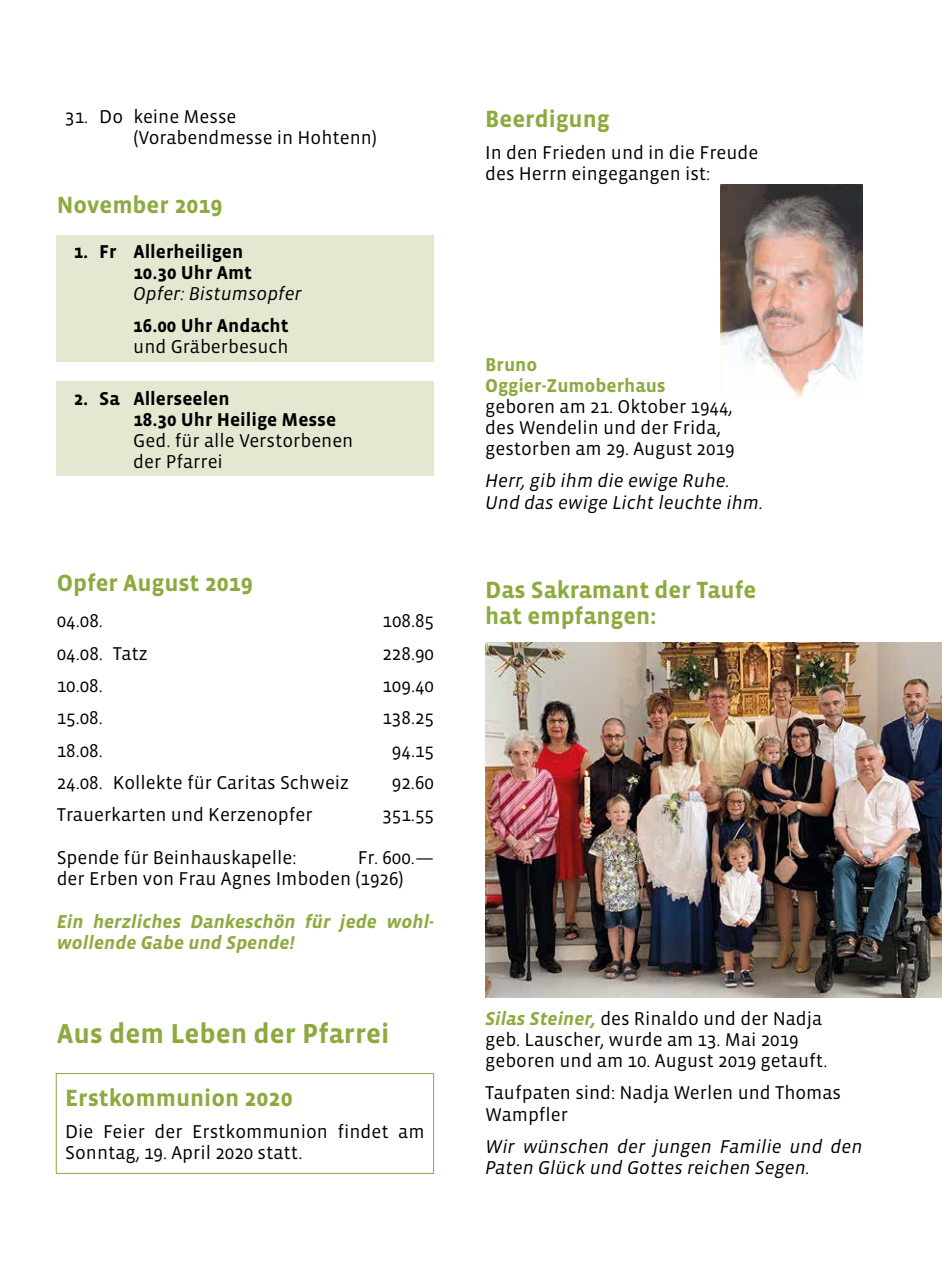
<style>
.page{position:relative;width:942px;height:1276px;background:#fff}
.page>*{position:absolute;margin:0;border:0;box-sizing:border-box;transform-origin:0 0}
.t1{font:700 28px "Vista Sans";color:#8daa3f}
.t2{font:700 24px/26px "Vista Sans";color:#8daa3f}
.t3{font:19px/21px "Vista Sans";color:#000}
.t4{font:italic 19px/21px "Vista Sans";color:#000}
.t5{font:700 19px/21px "Vista Sans";color:#000}
.t6{font:italic 700 19px/21.2px "Vista Sans";color:#8daa3f}
.t7{font:700 19px/21px "Vista Sans";color:#8daa3f}
.s1{font-weight:700;font-style:italic;color:#8daa3f}
</style>
<div class="page">
<div style="left:57px;top:235px;width:377px;height:126px;background:#e4e8d1"></div>
<div style="left:57px;top:381px;width:377px;height:95px;background:#e4e8d1"></div>
<div style="left:56px;top:1073px;width:378px;height:101px;border:1px solid #8daa3f"></div>
<img style="left:720px;top:184px;width:142px;height:214px">
<img style="left:485px;top:643px;width:456px;height:354px">
<p class="t3" style="left:133px;top:106px;width:245px;text-indent:-68px">31. Do keine Messe (Vorabendmesse in Hohtenn)</p>
<p class="t2" style="left:57px;top:192px;width:167px">November 2019</p>
<p class="t5" style="left:133px;top:241px;width:120px;text-indent:-60px">1. Fr Allerheiligen<br>10.30 Uhr Amt</p>
<p class="t4" style="left:133px;top:283px;width:170px">Opfer: Bistumsopfer</p>
<p class="t5" style="left:133px;top:315px;width:157px">16.00 Uhr Andacht</p>
<p class="t3" style="left:133px;top:336px;width:157px">und Gräberbesuch</p>
<p class="t5" style="left:133px;top:388px;width:204px;text-indent:-60px">2. Sa Allerseelen<br>18.30 Uhr Heilige Messe</p>
<p class="t3" style="left:133px;top:430px;width:221px">Ged. für alle Verstorbenen der Pfarrei</p>
<p class="t2" style="left:57px;top:570px;width:197px">Opfer August 2019</p>
<p class="t3" style="left:57px;top:611px;width:48px">04.08.</p>
<p class="t3" style="left:382px;top:611px;width:53px">108.85</p>
<p class="t3" style="left:57px;top:643px;width:92px">04.08. Tatz</p>
<p class="t3" style="left:382px;top:643px;width:53px">228.90</p>
<p class="t3" style="left:57px;top:675px;width:48px">10.08.</p>
<p class="t3" style="left:382px;top:675px;width:53px">109.40</p>
<p class="t3" style="left:57px;top:708px;width:48px">15.08.</p>
<p class="t3" style="left:382px;top:708px;width:53px">138.25</p>
<p class="t3" style="left:57px;top:740px;width:48px">18.08.</p>
<p class="t3" style="left:392px;top:740px;width:44px">94.15</p>
<p class="t3" style="left:57px;top:772px;width:294px">24.08. Kollekte für Caritas Schweiz</p>
<p class="t3" style="left:392px;top:772px;width:44px">92.60</p>
<p class="t3" style="left:57px;top:804px;width:257px">Trauerkarten und Kerzenopfer</p>
<p class="t3" style="left:382px;top:804px;width:53px">351.55</p>
<p class="t3" style="left:57px;top:847px;width:241px">Spende für Beinhauskapelle:</p>
<p class="t3" style="left:57px;top:847px;width:379px;text-indent:301px">Fr. 600.— der Erben von Frau Agnes Imboden (1926)</p>
<p class="t6" style="left:57px;top:911px;width:379px">Ein herzliches Dankeschön für jede wohl&shy;wollende Gabe und Spende!</p>
<h1 class="t1" style="left:57px;top:1019px;width:334px">Aus dem Leben der Pfarrei</h1>
<p class="t2" style="left:65px;top:1085px;width:229px">Erstkommunion 2020</p>
<p class="t3" style="left:65px;top:1122px;width:361px">Die Feier der Erstkommunion findet am<br>Sonntag, 19. April 2020 statt.</p>
<p class="t2" style="left:485px;top:106px;width:126px">Beerdigung</p>
<p class="t3" style="left:485px;top:142px;width:274px">In den Frieden und in die Freude des Herrn eingegangen ist:</p>
<p class="t7" style="left:485px;top:354px;width:182px">Bruno<br>Oggier-Zumoberhaus</p>
<p class="t3" style="left:485px;top:396px;width:251px">geboren am 21. Oktober 1944, des Wendelin und der Frida, gestorben am 29. August 2019</p>
<p class="t4" style="left:485px;top:471px;width:279px">Herr, gib ihm die ewige Ruhe.<br>Und das ewige Licht leuchte ihm.</p>
<p class="t2" style="left:485px;top:577px;width:272px">Das Sakramant der Taufe hat empfangen:</p>
<p class="t3" style="left:485px;top:1008px;width:344px"><span class="s1">Silas Steiner,</span> des Rinaldo und der Nadja geb. Lauscher, wurde am 13. Mai 2019 geboren und am 10. August 2019 getauft.</p>
<p class="t3" style="left:485px;top:1083px;width:357px">Taufpaten sind: Nadja Werlen und Thomas<br>Wampfler</p>
<p class="t4" style="left:485px;top:1136px;width:379px">Wir wünschen der jungen Familie und den<br>Paten Glück und Gottes reichen Segen.</p>
</div>
